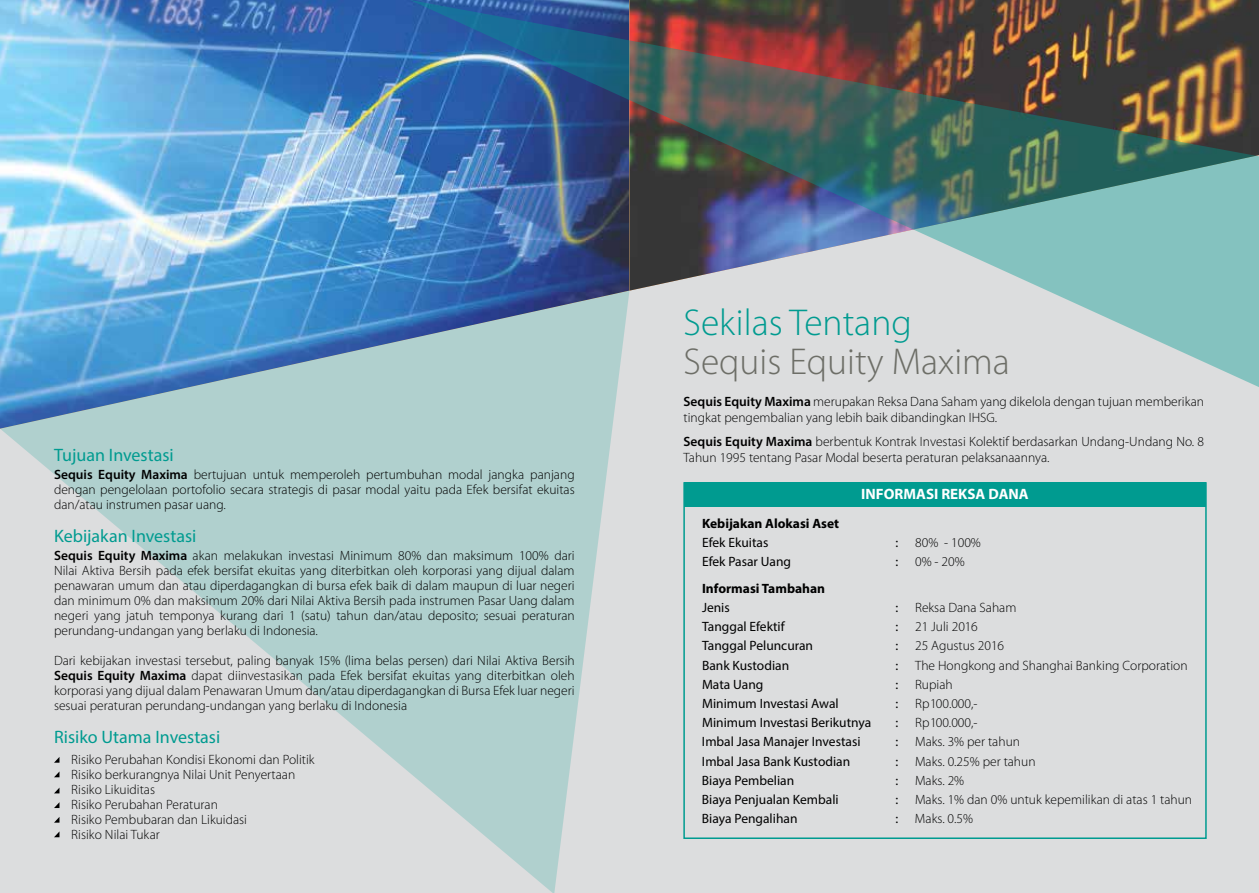
<style>
.page{position:relative;width:1259px;height:893px;background:#dcddde}
.page>*{position:absolute;margin:0;border:0;box-sizing:border-box;transform-origin:0 0}
.t1{font:300 37.5px "Myriad Pro";color:#6d6e67}
.t2{font:300 37.5px "Myriad Pro";color:#009b90}
.t3{font:18px "Myriad Pro";color:#009b90}
.t4{font:700 15px "Myriad Pro";color:#fff}
.t5{font:300 13.5px/15px "Myriad Pro";color:#000}
.t6{font:13.5px "Myriad Pro";color:#000}
.t7{font:700 13.5px "Myriad Pro";color:#000}
.s1{font-weight:600}
.s2{font-weight:400}
</style>
<div class="page">
<svg style="left:1px;top:429px;width:611px;height:464px;fill:#b0d0ce"></svg>
<svg style="left:54px;top:757px;width:5px;height:6px"></svg>
<svg style="left:54px;top:771px;width:5px;height:6px"></svg>
<svg style="left:54px;top:788px;width:5px;height:5px"></svg>
<svg style="left:54px;top:802px;width:5px;height:6px"></svg>
<svg style="left:54px;top:817px;width:5px;height:6px"></svg>
<svg style="left:54px;top:831px;width:5px;height:6px"></svg>
<div style="left:684px;top:482px;width:522px;height:25px;background:#009b90"></div>
<img style="left:0;top:0;width:615px;height:429px">
<img style="left:410px;top:0;width:849px;height:406px">
<h2 class="t3" style="left:54px;top:444px;width:121px">Tujuan Investasi</h2>
<p class="t5" style="left:54px;top:467px;width:522px;text-align:justify"><span class="s1">Sequis Equity Maxima</span> bertujuan untuk memperoleh pertumbuhan modal jangka panjang dengan pengelolaan portofolio secara strategis di pasar modal yaitu pada Efek bersifat ekuitas dan/atau instrumen pasar uang.</p>
<h2 class="t3" style="left:54px;top:525px;width:144px">Kebijakan Investasi</h2>
<p class="t5" style="left:54px;top:548px;width:522px;text-align:justify"><span class="s1">Sequis Equity Maxima</span> akan melakukan investasi Minimum 80% dan maksimum 100% dari Nilai Aktiva Bersih pada efek bersifat ekuitas yang diterbitkan oleh korporasi yang dijual dalam penawaran umum dan atau diperdagangkan di bursa efek baik di dalam maupun di luar negeri dan minimum 0% dan maksimum 20% dari Nilai Aktiva Bersih pada instrumen Pasar Uang dalam negeri yang jatuh temponya kurang dari 1 (satu) tahun dan/atau deposito; sesuai peraturan perundang-undangan yang berlaku di Indonesia.</p>
<p class="t5" style="left:54px;top:653px;width:522px;text-align:justify">Dari kebijakan investasi tersebut, paling banyak 15% (lima belas persen) dari Nilai Aktiva Bersih <span class="s1">Sequis Equity Maxima</span> dapat diinvestasikan pada Efek bersifat ekuitas yang diterbitkan oleh korporasi yang dijual dalam Penawaran Umum dan/atau diperdagangkan di Bursa Efek luar negeri sesuai peraturan perundang-undangan yang berlaku di Indonesia</p>
<h2 class="t3" style="left:54px;top:726px;width:168px">Risiko Utama Investasi</h2>
<p class="t5" style="left:71px;top:751px;width:245px">Risiko Perubahan Kondisi Ekonomi dan Politik<br>Risiko berkurangnya Nilai Unit Penyertaan<br>Risiko Likuiditas<br>Risiko Perubahan Peraturan<br>Risiko Pembubaran dan Likuidasi<br>Risiko Nilai Tukar</p>
<h1 class="t2" style="left:683px;top:300px;width:230px">Sekilas Tentang</h1>
<h1 class="t1" style="left:683px;top:339px;width:328px">Sequis Equity Maxima</h1>
<p class="t5" style="left:683px;top:393px;width:522px;line-height:16.2px"><span class="s1">Sequis Equity Maxima</span> merupakan Reksa Dana Saham yang dikelola dengan tujuan memberikan tingkat pengembalian yang lebih baik dibandingkan IHSG.</p>
<p class="t5" style="left:683px;top:433px;width:522px;line-height:16.2px"><span class="s1">Sequis Equity Maxima</span> berbentuk Kontrak Investasi Kolektif berdasarkan Undang-Undang No. 8<br>Tahun 1995 tentang Pasar Modal beserta peraturan pelaksanaannya.</p>
<p class="t4" style="left:861px;top:484px;width:169px">INFORMASI REKSA DANA</p>
<p class="t7" style="left:702px;top:515px;width:138px">Kebijakan Alokasi Aset</p>
<p class="t6" style="left:702px;top:534px;width:68px">Efek Ekuitas</p>
<p class="t5" style="left:895px;top:535px;width:87px"><span class="s2">:</span> 80% - 100%</p>
<p class="t6" style="left:702px;top:554px;width:91px">Efek Pasar Uang</p>
<p class="t5" style="left:895px;top:554px;width:71px"><span class="s2">:</span> 0% - 20%</p>
<p class="t7" style="left:702px;top:579px;width:125px">Informasi Tambahan</p>
<p class="t6" style="left:702px;top:599px;width:29px">Jenis</p>
<p class="t5" style="left:895px;top:600px;width:122px"><span class="s2">:</span> Reksa Dana Saham</p>
<p class="t6" style="left:702px;top:618px;width:84px">Tanggal Efektif</p>
<p class="t5" style="left:895px;top:619px;width:84px"><span class="s2">:</span> 21 Juli 2016</p>
<p class="t6" style="left:702px;top:638px;width:113px">Tanggal Peluncuran</p>
<p class="t5" style="left:895px;top:638px;width:110px"><span class="s2">:</span> 25 Agustus 2016</p>
<p class="t6" style="left:702px;top:657px;width:89px">Bank Kustodian</p>
<p class="t5" style="left:895px;top:657px;width:293px"><span class="s2">:</span> The Hongkong and Shanghai Banking Corporation</p>
<p class="t6" style="left:702px;top:676px;width:63px">Mata Uang</p>
<p class="t5" style="left:895px;top:677px;width:59px"><span class="s2">:</span> Rupiah</p>
<p class="t6" style="left:702px;top:695px;width:138px">Minimum Investasi Awal</p>
<p class="t5" style="left:895px;top:696px;width:83px"><span class="s2">:</span> Rp100.000,-</p>
<p class="t6" style="left:702px;top:714px;width:171px">Minimum Investasi Berikutnya</p>
<p class="t5" style="left:895px;top:715px;width:83px"><span class="s2">:</span> Rp100.000,-</p>
<p class="t6" style="left:702px;top:733px;width:160px">Imbal Jasa Manajer Investasi</p>
<p class="t5" style="left:895px;top:734px;width:126px"><span class="s2">:</span> Maks. 3% per tahun</p>
<p class="t6" style="left:702px;top:753px;width:150px">Imbal Jasa Bank Kustodian</p>
<p class="t5" style="left:895px;top:753px;width:142px"><span class="s2">:</span> Maks. 0.25% per tahun</p>
<p class="t6" style="left:702px;top:772px;width:94px">Biaya Pembelian</p>
<p class="t5" style="left:895px;top:773px;width:70px"><span class="s2">:</span> Maks. 2%</p>
<p class="t6" style="left:702px;top:791px;width:138px">Biaya Penjualan Kembali</p>
<p class="t5" style="left:895px;top:792px;width:298px"><span class="s2">:</span> Maks. 1% dan 0% untuk kepemilikan di atas 1 tahun</p>
<p class="t6" style="left:702px;top:810px;width:97px">Biaya Pengalihan</p>
<p class="t5" style="left:895px;top:811px;width:79px"><span class="s2">:</span> Maks. 0.5%</p>
</div>
